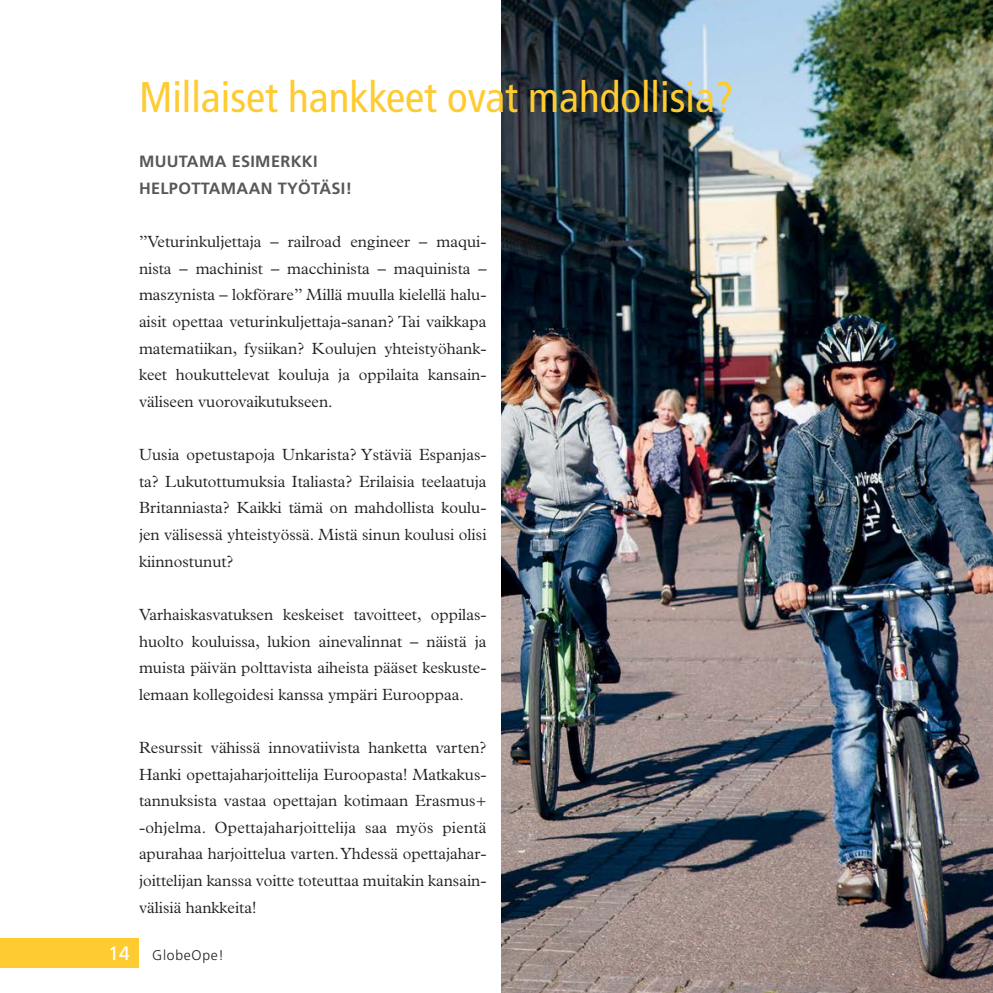
<style>
.page{position:relative;width:993px;height:993px;background:#fff}
.page>*{position:absolute;margin:0;border:0;box-sizing:border-box;transform-origin:0 0}
.satu_ots{font:condensed 42.88px "Frutiger LT Std";color:#fecb31}
.satu_leipis_pla{font:300 16.28px/26.6px "Plantin";color:#231f20;text-align:justify}
.satu_vot{font:700 16.28px "Frutiger LT Std";letter-spacing:.02em;color:#57585a}
.satu_leipis_pla-2{font:300 14px "Frutiger LT Std";letter-spacing:.05em;color:#231f20}
.s1{font-weight:400;font-size:19.25px;color:#fff}
</style>
<div class="page">
<div style="left:0;top:938px;width:139px;height:29px;background:#fecb31"></div>
<img style="left:501px;top:0;width:491px;height:992px">
<p class="satu_ots" style="left:139px;top:72px;width:596px">Millaiset hankkeet ovat mahdollisia?</p>
<p class="satu_vot" style="left:139px;top:152px;width:180px">MUUTAMA ESIMERKKI</p>
<p class="satu_vot" style="left:139px;top:179px;width:214px">HELPOTTAMAAN TYÖTÄSI!</p>
<p class="satu_leipis_pla" style="left:139px;top:228px;width:349px">”Veturinkuljettaja – railroad engineer – maqui&shy;nista – machinist – macchinista – maquinista – maszynista – lokförare” Millä muulla kielellä halu&shy;aisit opettaa veturinkuljettaja-sanan? Tai vaikkapa</p>
<p class="satu_leipis_pla" style="left:139px;top:335px;width:349px">matematiikan, fysiikan? Koulujen yhteistyöhank&shy;keet houkuttelevat kouluja ja oppilaita kansain-</p>
<p class="satu_leipis_pla" style="left:139px;top:388px;width:195px">väliseen vuorovaikutukseen.</p>
<p class="satu_leipis_pla" style="left:139px;top:441px;width:349px">Uusia opetustapoja Unkarista? Ystäviä Espanjas&shy;ta? Lukutottumuksia Italiasta? Erilaisia teelaatuja Britanniasta? Kaikki tämä on mahdollista koulu&shy;jen välisessä yhteistyössä. Mistä sinun koulusi olisi kiinnostunut?</p>
<p class="satu_leipis_pla" style="left:139px;top:601px;width:349px">Varhaiskasvatuksen keskeiset tavoitteet, oppilas&shy;huolto kouluissa, lukion ainevalinnat – näistä ja muista päivän polttavista aiheista pääset keskuste&shy;lemaan kollegoidesi kanssa ympäri Eurooppaa.</p>
<p class="satu_leipis_pla" style="left:139px;top:734px;width:349px">Resurssit vähissä innovatiivista hanketta varten?<br>Hanki opettajaharjoittelija Euroopasta! Matkakus&shy;tannuksista vastaa opettajan kotimaan Erasmus+ -ohjelma. Opettajaharjoittelija saa myös pientä apurahaa harjoittelua varten. Yhdessä opettajahar&shy;joittelijan kanssa voitte toteuttaa muitakin kansain&shy;välisiä hankkeita!</p>
<p class="satu_leipis_pla-2" style="left:108px;top:947px;width:117px"><span class="s1">14</span> GlobeOpe!</p>
</div>
